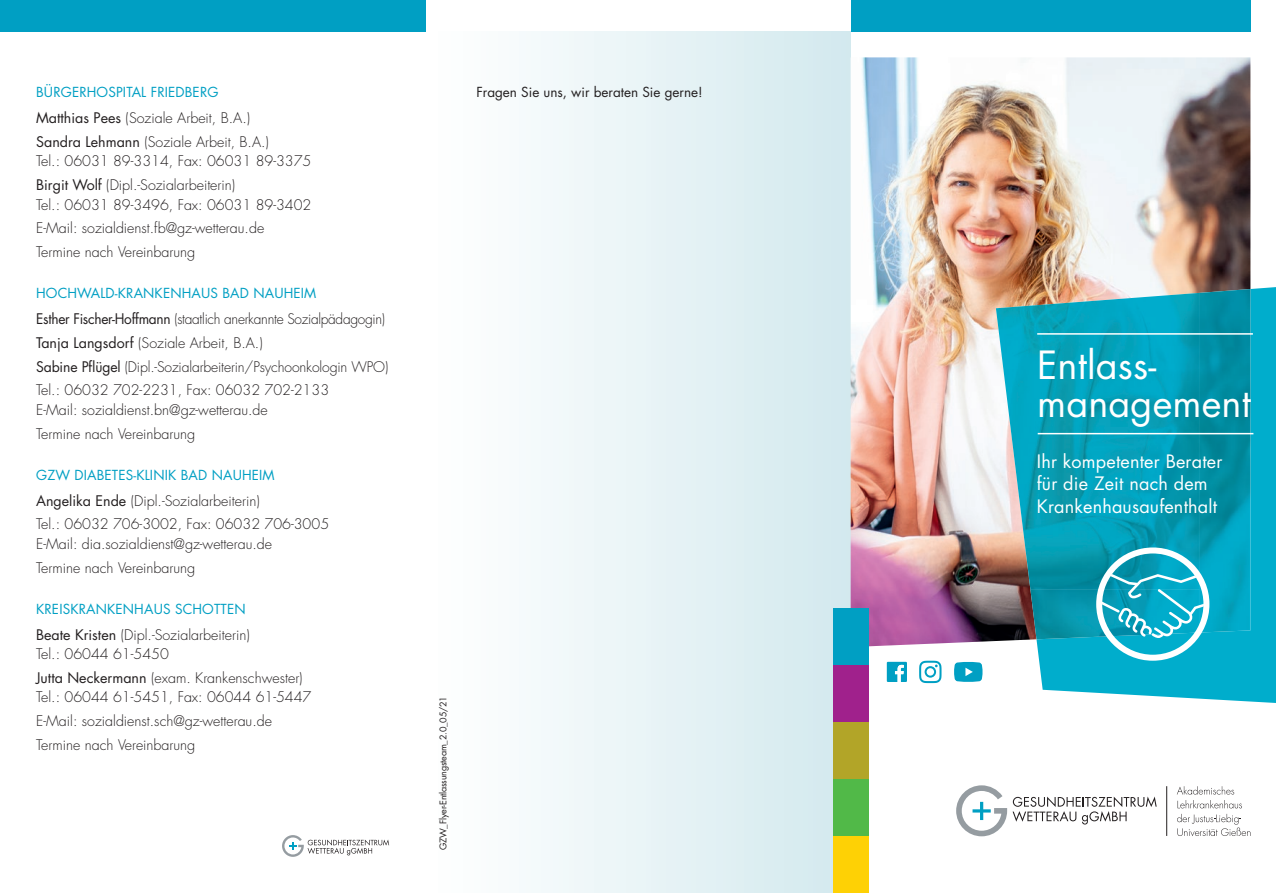
<style>
.page{position:relative;width:1276px;height:893px;background:#fff}
.page>*{position:absolute;margin:0;border:0;box-sizing:border-box;transform-origin:0 0}
.t1{font:37.8px/37.8px "Futura LT";letter-spacing:.005em;color:#fff}
.t2{font:18px/22.5px "Futura LT";letter-spacing:.01em;color:#fff}
.t3{font:300 14.25px/23.7px "Futura LT";color:#231f20}
.t4{font:300 14.25px/23.7px "Futura LT";color:#231f20;scale:.96 1}
.t5{font:13.5px "Futura LT";letter-spacing:.01em;color:#009fc3}
.t6{font:13.5px "Futura LT";color:#231f20}
.t7{font:9px "Futura LT";letter-spacing:-.02em;color:#231f20}
.s1{font-weight:400}
</style>
<div class="page">
<div style="left:425px;top:32px;width:425px;height:861px;background:linear-gradient(to right,#fff,#d3e9ee)"></div>
<div style="left:0;top:0;width:425px;height:32px;background:#009fc3"></div>
<svg style="left:282px;top:835px;width:107px;height:22px"></svg>
<img style="left:850px;top:57px;width:400px;height:590px">
<svg style="left:1036px;top:287px;width:240px;height:416px;background:#1fb4ce"></svg>
<img style="left:996px;top:293px;width:203px;height:146px">
<img style="left:1199px;top:289px;width:51px;height:343px">
<img style="left:1012px;top:439px;width:188px;height:150px">
<img style="left:1030px;top:589px;width:170px;height:50px">
<div style="left:1096px;top:547px;width:113px;height:114px;border:6px solid #fff;border-radius:50%"></div>
<svg style="left:956px;top:785px;width:200px;height:51px"></svg>
<svg style="left:1177px;top:786px;width:65px;height:22px"></svg>
<svg style="left:1177px;top:814px;width:73px;height:22px"></svg>
<hr style="left:1166px;top:786px;width:1px;height:50px;background:#231f20">
<div style="left:850px;top:0;width:400px;height:32px;background:#009fc3"></div>
<div style="left:833px;top:608px;width:35px;height:57px;background:#009fc3"></div>
<div style="left:833px;top:665px;width:35px;height:57px;background:#a0218c"></div>
<div style="left:833px;top:722px;width:35px;height:57px;background:#b2a528"></div>
<div style="left:833px;top:779px;width:35px;height:57px;background:#51b948"></div>
<div style="left:833px;top:836px;width:35px;height:57px;background:#fed105"></div>
<hr style="left:1037px;top:333px;width:216px;height:2px;background:#fff">
<hr style="left:1037px;top:433px;width:216px;height:1px;background:#fff">
<svg style="left:1101px;top:569px;width:103px;height:69px"></svg>
<svg style="left:887px;top:662px;width:20px;height:20px"></svg>
<svg style="left:919px;top:661px;width:22px;height:22px"></svg>
<svg style="left:954px;top:662px;width:28px;height:20px"></svg>
<p class="t5" style="left:36px;top:84px;width:184px">BÜRGERHOSPITAL FRIEDBERG</p>
<p class="t6" style="left:476px;top:83px;width:228px">Fragen Sie uns, wir beraten Sie gerne!</p>
<p class="t3" style="left:36px;top:106px;width:234px"><span class="s1">Matthias Pees</span> (Soziale Arbeit, B.A.)<br><span class="s1">Sandra Lehmann</span> (Soziale Arbeit, B.A.)</p>
<p class="t3" style="left:36px;top:150px;width:277px">Tel.: 06031 89-3314, Fax: 06031 89-3375<br><span class="s1">Birgit Wolf</span> (Dipl.-Sozialarbeiterin)</p>
<p class="t3" style="left:36px;top:193px;width:277px">Tel.: 06031 89-3496, Fax: 06031 89-3402<br>E-Mail: sozialdienst.fb@gz-wetterau.de<br>Termine nach Vereinbarung</p>
<p class="t5" style="left:36px;top:285px;width:282px">HOCHWALD-KRANKENHAUS BAD NAUHEIM</p>
<p class="t4" style="left:36px;top:307px;width:368px"><span class="s1">Esther Fischer-Hoffmann</span> (staatlich anerkannte Sozialpädagogin)<br><span class="s1">Tanja Langsdorf</span> (Soziale Arbeit, B.A.)<br><span class="s1">Sabine Pflügel</span> (Dipl.-Sozialarbeiterin/Psychoonkologin WPO)<br>Tel.: 06032 702-2231, Fax: 06032 702-2133</p>
<p class="t3" style="left:36px;top:398px;width:233px">E-Mail: sozialdienst.bn@gz-wetterau.de<br>Termine nach Vereinbarung</p>
<p class="t5" style="left:36px;top:466px;width:240px">GZW DIABETES-KLINIK BAD NAUHEIM</p>
<p class="t3" style="left:36px;top:489px;width:294px"><span class="s1">Angelika Ende</span> (Dipl.-Sozialarbeiterin)<br>Tel.: 06032 706-3002, Fax: 06032 706-3005</p>
<p class="t3" style="left:36px;top:532px;width:237px">E-Mail: dia.sozialdienst@gz-wetterau.de<br>Termine nach Vereinbarung</p>
<p class="t5" style="left:36px;top:600px;width:211px">KREISKRANKENHAUS SCHOTTEN</p>
<p class="t3" style="left:36px;top:625px;width:215px;line-height:19.5px"><span class="s1">Beate Kristen</span> (Dipl.-Sozialarbeiterin)<br>Tel.: 06044 61-5450</p>
<p class="t3" style="left:36px;top:668px;width:277px;line-height:19.5px"><span class="s1">Jutta Neckermann</span> (exam. Krankenschwester)<br>Tel.: 06044 61-5451, Fax: 06044 61-5447</p>
<p class="t3" style="left:36px;top:709px;width:237px">E-Mail: sozialdienst.sch@gz-wetterau.de<br>Termine nach Vereinbarung</p>
<p class="t7" style="left:437px;top:850px;width:156px;rotate:-90deg">GZW_Flyer-Entlassungsteam_2.0_05/21</p>
<h1 class="t1" style="left:1037px;top:347px;width:215px">Entlass&shy;management</h1>
<p class="t2" style="left:1037px;top:450px;width:187px">Ihr kompetenter Berater für die Zeit nach dem<br>Krankenhausaufenthalt</p>
</div>
